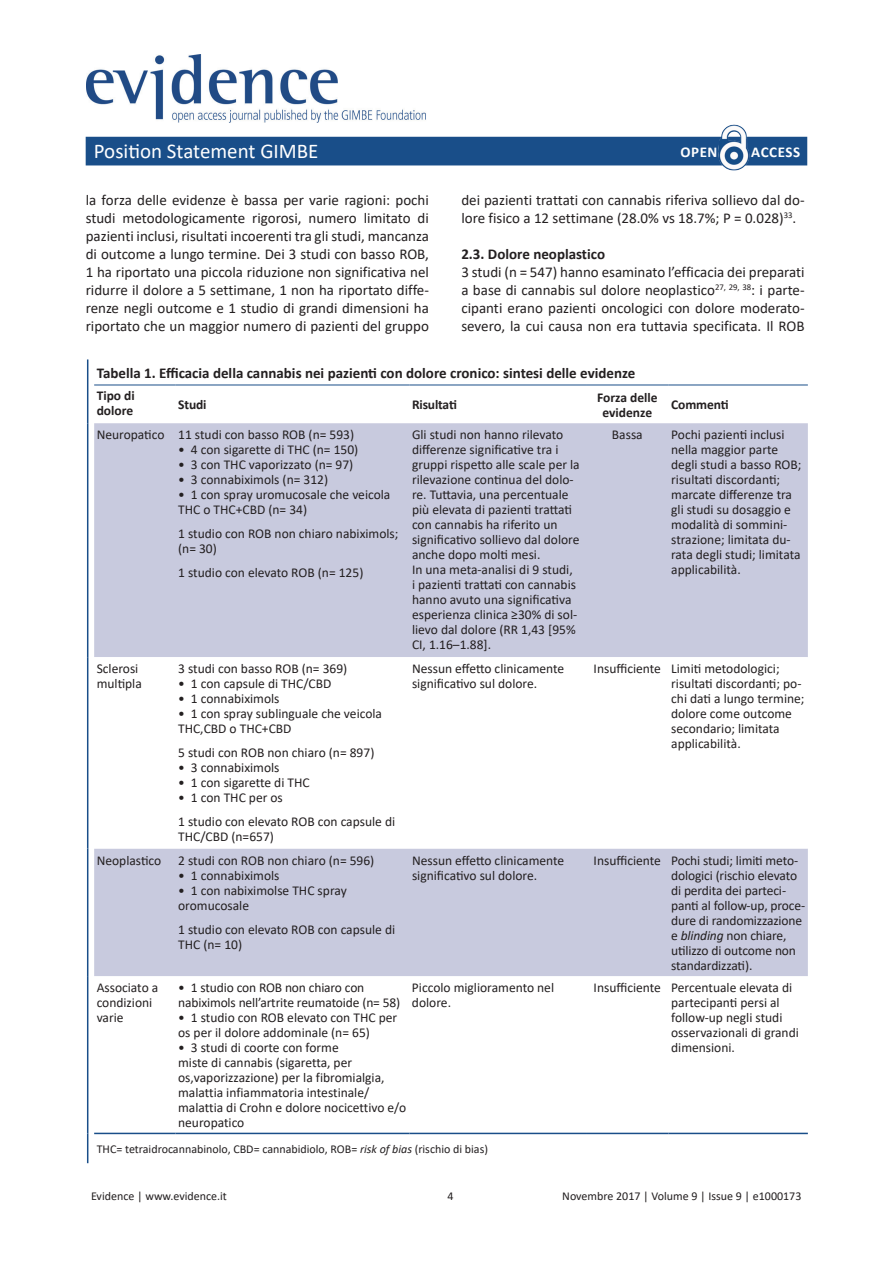
<style>
.page{position:relative;width:893px;height:1263px;background:#fff}
.page>*{position:absolute;margin:0;border:0;box-sizing:border-box;transform-origin:0 0}
.t1{font:21px "Calibri";color:#fff}
.t2{font:15px/18px "Calibri";color:#231f20;text-align:justify}
.t3{font:700 15px "Calibri";color:#231f20}
.t4{font:700 15px "Calibri";letter-spacing:.04em;color:#fff}
.t5{font:13.5px/15px "Calibri";color:#231f20}
.t6{font:700 13.5px/15px "Calibri";letter-spacing:-.01em;color:#231f20}
.t7{font:12px "Calibri";color:#231f20}
.s1{font-style:italic}
</style>
<div class="page">
<div style="left:86px;top:137px;width:721px;height:28px;background:#194e89"></div>
<img style="left:86px;top:54px;width:340px;height:69px">
<img style="left:717px;top:124px;width:34px;height:47px">
<div style="left:94px;top:423px;width:714px;height:553px;background:#c8cade"></div>
<svg style="left:88px;top:657px;width:720px;height:191px"></svg>
<svg style="left:87px;top:359px;width:1px;height:26px"></svg>
<hr style="left:87px;top:385px;width:1px;height:38px;background:#194e89">
<hr style="left:94px;top:385px;width:82px;height:1px;background:#194e89">
<hr style="left:176px;top:385px;width:233px;height:1px;background:#194e89">
<hr style="left:409px;top:385px;width:177px;height:1px;background:#194e89">
<hr style="left:586px;top:385px;width:83px;height:1px;background:#194e89">
<hr style="left:669px;top:385px;width:139px;height:1px;background:#194e89">
<hr style="left:87px;top:423px;width:1px;height:234px;background:#194e89">
<hr style="left:87px;top:657px;width:1px;height:191px;background:#194e89">
<hr style="left:87px;top:848px;width:1px;height:128px;background:#194e89">
<hr style="left:87px;top:976px;width:1px;height:157px;background:#194e89">
<hr style="left:87px;top:1133px;width:1px;height:30px;background:#194e89">
<hr style="left:94px;top:1133px;width:82px;height:1px;background:#194e89">
<hr style="left:176px;top:1133px;width:233px;height:1px;background:#194e89">
<hr style="left:409px;top:1133px;width:177px;height:1px;background:#194e89">
<hr style="left:586px;top:1133px;width:83px;height:1px;background:#194e89">
<hr style="left:669px;top:1133px;width:139px;height:1px;background:#194e89">
<h1 class="t1" style="left:94px;top:136px;width:226px">Position Statement GIMBE</h1>
<p class="t4" style="left:680px;top:141px;width:39px">OPEN</p>
<p class="t4" style="left:751px;top:141px;width:51px">ACCESS</p>
<p class="t2" style="left:86px;top:190px;width:345px">la forza delle evidenze è bassa per varie ragioni: pochi studi metodologicamente rigorosi, numero limitato di pazienti inclusi, risultati incoerenti tra gli studi, mancanza di outcome a lungo termine. Dei 3 studi con basso ROB, 1 ha riportato una piccola riduzione non significativa nel ridurre il dolore a 5 settimane, 1 non ha riportato diffe&shy;renze negli outcome e 1 studio di grandi dimensioni ha riportato che un maggior numero di pazienti del gruppo</p>
<p class="t2" style="left:461px;top:190px;width:345px">dei pazienti trattati con cannabis riferiva sollievo dal do&shy;lore fisico a 12 settimane (28.0% vs 18.7%; P = 0.028)<sup>33</sup>.</p>
<p class="t3" style="left:461px;top:243px;width:145px">2.3. Dolore neoplastico</p>
<p class="t2" style="left:461px;top:262px;width:345px">3 studi (n = 547) hanno esaminato l’efficacia dei preparati a base di cannabis sul dolore neoplastico<sup>27,</sup> <sup>29,</sup> <sup>38</sup>: i parte&shy;cipanti erano pazienti oncologici con dolore moderato&shy;severo, la cui causa non era tuttavia specificata. Il ROB</p>
<p class="t3" style="left:97px;top:362px;width:540px">Tabella 1. Efficacia della cannabis nei pazienti con dolore cronico: sintesi delle evidenze</p>
<p class="t6" style="left:97px;top:388px;width:40px">Tipo di dolore</p>
<p class="t6" style="left:178px;top:397px;width:30px">Studi</p>
<p class="t6" style="left:412px;top:397px;width:46px">Risultati</p>
<p class="t6" style="left:597px;top:389px;width:62px;text-align:center">Forza delle evidenze</p>
<p class="t6" style="left:671px;top:397px;width:59px">Commenti</p>
<p class="t5" style="left:97px;top:427px;width:259px">Neuropatico 11 studi con basso ROB (n= 593)</p>
<p class="t5" style="left:178px;top:442px;width:182px">• 4 con sigarette di THC (n= 150)</p>
<p class="t5" style="left:178px;top:457px;width:177px">• 3 con THC vaporizzato (n= 97)</p>
<p class="t5" style="left:178px;top:472px;width:152px">• 3 connabiximols (n= 312)</p>
<p class="t5" style="left:178px;top:487px;width:214px">• 1 con spray uromucosale che veicola<br>THC o THC+CBD (n= 34)</p>
<p class="t5" style="left:178px;top:526px;width:222px">1 studio con ROB non chiaro nabiximols; (n= 30)</p>
<p class="t5" style="left:178px;top:565px;width:187px">1 studio con elevato ROB (n= 125)</p>
<p class="t5" style="left:412px;top:427px;width:169px">Gli studi non hanno rilevato differenze significative tra i gruppi rispetto alle scale per la rilevazione continua del dolo&shy;re. Tuttavia, una percentuale più elevata di pazienti trattati con cannabis ha riferito un significativo sollievo dal dolore anche dopo molti mesi.<br>In una meta-analisi di 9 studi,<br>i pazienti trattati con cannabis hanno avuto una significativa esperienza clinica ≥30% di sol&shy;lievo dal dolore (RR 1,43 [95%<br>CI, 1.16–1.88].</p>
<p class="t5" style="left:612px;top:427px;width:32px">Bassa</p>
<p class="t5" style="left:671px;top:427px;width:132px">Pochi pazienti inclusi nella maggior parte degli studi a basso ROB; risultati discordanti; marcate differenze tra gli studi su dosaggio e modalità di sommini&shy;strazione; limitata du&shy;rata degli studi; limitata applicabilità.</p>
<p class="t5" style="left:97px;top:661px;width:47px">Sclerosi multipla</p>
<p class="t5" style="left:178px;top:661px;width:171px">3 studi con basso ROB (n= 369)</p>
<p class="t5" style="left:178px;top:676px;width:155px">• 1 con capsule di THC/CBD</p>
<p class="t5" style="left:178px;top:691px;width:103px">• 1 connabiximols</p>
<p class="t5" style="left:178px;top:706px;width:205px">• 1 con spray sublinguale che veicola<br>THC,CBD o THC+CBD</p>
<p class="t5" style="left:178px;top:745px;width:198px">5 studi con ROB non chiaro (n= 897)</p>
<p class="t5" style="left:178px;top:760px;width:103px">• 3 connabiximols</p>
<p class="t5" style="left:178px;top:775px;width:133px">• 1 con sigarette di THC</p>
<p class="t5" style="left:178px;top:785px;width:219px;line-height:24px">• 1 con THC per os<br>1 studio con elevato ROB con capsule di</p>
<p class="t5" style="left:178px;top:829px;width:97px">THC/CBD (n=657)</p>
<p class="t5" style="left:97px;top:852px;width:66px">Neoplastico</p>
<p class="t5" style="left:178px;top:852px;width:198px">2 studi con ROB non chiaro (n= 596)</p>
<p class="t5" style="left:178px;top:867px;width:103px">• 1 connabiximols</p>
<p class="t5" style="left:178px;top:882px;width:170px">• 1 con nabiximolse THC spray oromucosale</p>
<p class="t5" style="left:178px;top:921px;width:219px">1 studio con elevato ROB con capsule di<br>THC (n= 10)</p>
<p class="t5" style="left:412px;top:661px;width:154px">Nessun effetto clinicamente significativo sul dolore.</p>
<p class="t5" style="left:671px;top:661px;width:135px;text-indent:-78px">Insufficiente Limiti metodologici; risultati discordanti; po&shy;chi dati a lungo termine; dolore come outcome secondario; limitata applicabilità.</p>
<p class="t5" style="left:412px;top:852px;width:154px">Nessun effetto clinicamente significativo sul dolore.</p>
<p class="t5" style="left:671px;top:852px;width:136px;text-indent:-78px">Insufficiente Pochi studi; limiti meto&shy;dologici (rischio elevato di perdita dei parteci&shy;panti al follow-up, proce&shy;dure di randomizzazione e <span class="s1">blinding</span> non chiare, utilizzo di outcome non standardizzati).</p>
<p class="t5" style="left:412px;top:980px;width:144px">Piccolo miglioramento nel dolore.</p>
<p class="t5" style="left:671px;top:980px;width:129px;text-indent:-78px">Insufficiente Percentuale elevata di partecipanti persi al follow-up negli studi osservazionali di grandi dimensioni.</p>
<p class="t5" style="left:97px;top:980px;width:63px">Associato a condizioni varie</p>
<p class="t5" style="left:178px;top:980px;width:224px">• 1 studio con ROB non chiaro con nabiximols nell’artrite reumatoide (n= 58)</p>
<p class="t5" style="left:178px;top:1010px;width:221px">• 1 studio con ROB elevato con THC per os per il dolore addominale (n= 65)</p>
<p class="t5" style="left:178px;top:1040px;width:230px">• 3 studi di coorte con forme<br>miste di cannabis (sigaretta, per os,vaporizzazione) per la fibromialgia, malattia infiammatoria intestinale/ malattia di Crohn e dolore nocicettivo e/o neuropatico</p>
<p class="t7" style="left:97px;top:1141px;width:393px">THC= tetraidrocannabinolo, CBD= cannabidiolo, ROB= <span class="s1">risk of bias</span> (rischio di bias)</p>
<p class="t7" style="left:91px;top:1188px;width:137px">Evidence | www.evidence.it</p>
<p class="t7" style="left:447px;top:1188px;width:8px">4</p>
<p class="t7" style="left:562px;top:1188px;width:241px">Novembre 2017 | Volume 9 | Issue 9 | e1000173</p>
</div>
